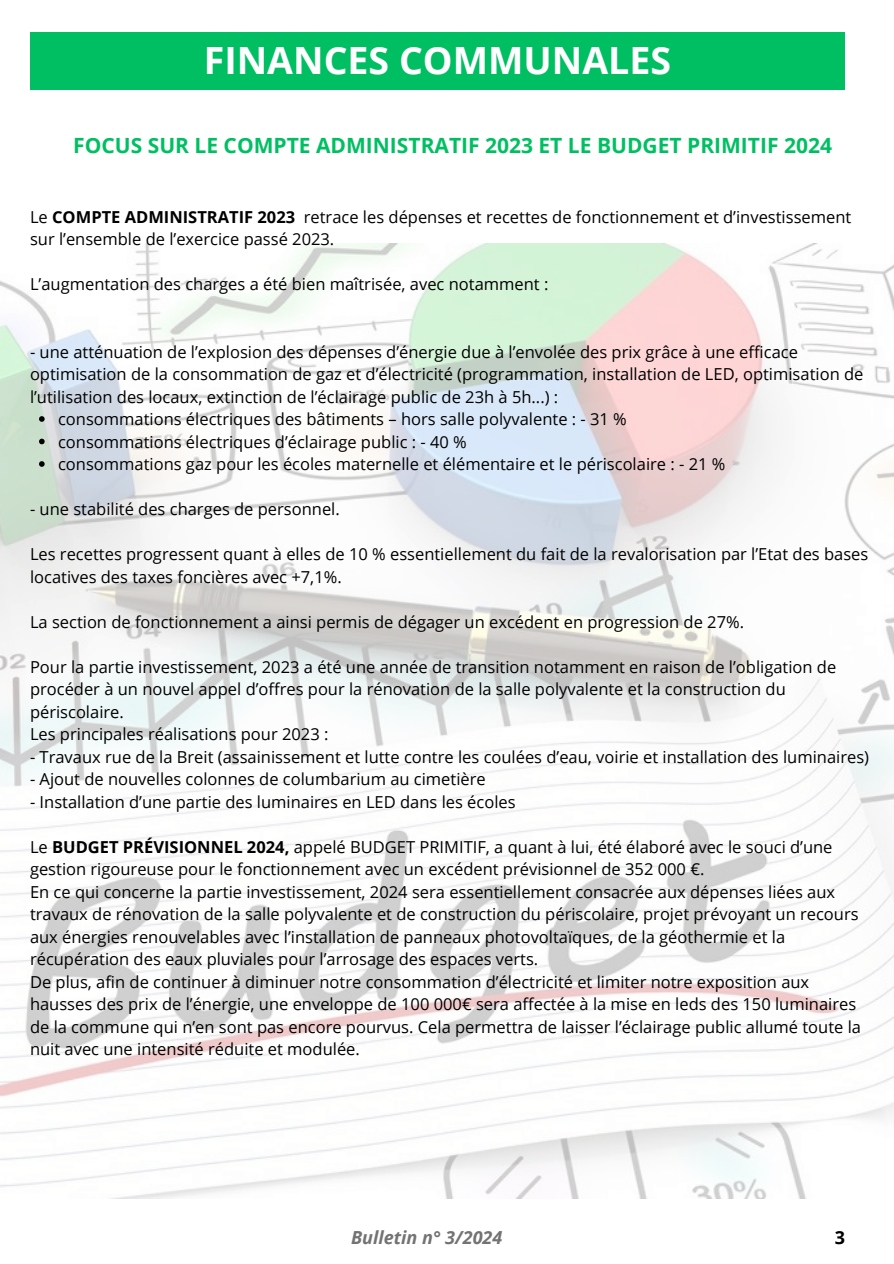
<style>
.page{position:relative;width:894px;height:1264px;background:#fff}
.page>*{position:absolute;margin:0;border:0;box-sizing:border-box;transform-origin:0 0}
.t1{font:700 37.5px "Open Sans";color:#fff}
.t2{font:700 21px "Open Sans";color:#00bf63}
.t3{font:italic 700 18px "Open Sans";color:#737373}
.t4{font:700 18px "Open Sans";color:#000}
.t5{font:16.5px/22.5px "Open Sans";color:#000}
.s1{font-weight:700}
</style>
<div class="page">
<img style="left:0;top:244px;width:893px;height:954px">
<svg style="left:39px;top:416px;width:6px;height:6px"></svg>
<svg style="left:39px;top:438px;width:6px;height:6px"></svg>
<svg style="left:39px;top:461px;width:6px;height:6px"></svg>
<div style="left:30px;top:32px;width:814px;height:57px;background:#00bf63"></div>
<p class="t1" style="left:204px;top:34px;width:469px">FINANCES COMMUNALES</p>
<h1 class="t2" style="left:73px;top:130px;width:760px">FOCUS SUR LE COMPTE ADMINISTRATIF 2023 ET LE BUDGET PRIMITIF 2024</h1>
<h2 class="t5" style="left:30px;top:205px;width:822px">Le <span class="s1">COMPTE ADMINISTRATIF 2023</span> retrace les dépenses et recettes de fonctionnement et d’investissement sur l’ensemble de l’exercice passé 2023.</h2>
<p class="t5" style="left:30px;top:272px;width:520px">L’augmentation des charges a été bien maîtrisée, avec notamment :</p>
<p class="t5" style="left:30px;top:340px;width:769px">- une atténuation de l’explosion des dépenses d’énergie due à l’envolée des prix grâce à une efficace</p>
<p class="t5" style="left:30px;top:362px;width:834px">optimisation de la consommation de gaz et d’électricité (programmation, installation de LED, optimisation de</p>
<p class="t5" style="left:30px;top:385px;width:529px">l’utilisation des locaux, extinction de l’éclairage public de 23h à 5h...) :</p>
<p class="t5" style="left:58px;top:407px;width:570px">consommations électriques des bâtiments – hors salle polyvalente : - 31 %</p>
<p class="t5" style="left:58px;top:430px;width:410px">consommations électriques d’éclairage public : - 40 %</p>
<p class="t5" style="left:58px;top:452px;width:668px">consommations gaz pour les écoles maternelle et élémentaire et le périscolaire : - 21 %</p>
<p class="t5" style="left:30px;top:497px;width:311px">- une stabilité des charges de personnel.</p>
<p class="t5" style="left:30px;top:542px;width:839px">Les recettes progressent quant à elles de 10 % essentiellement du fait de la revalorisation par l’Etat des bases locatives des taxes foncières avec +7,1%.</p>
<p class="t5" style="left:30px;top:610px;width:715px">La section de fonctionnement a ainsi permis de dégager un excédent en progression de 27%.</p>
<p class="t5" style="left:30px;top:655px;width:807px">Pour la partie investissement, 2023 a été une année de transition notamment en raison de l’obligation de procéder à un nouvel appel d’offres pour la rénovation de la salle polyvalente et la construction du périscolaire.</p>
<p class="t5" style="left:30px;top:722px;width:300px">Les principales réalisations pour 2023 :</p>
<p class="t5" style="left:30px;top:745px;width:840px">- Travaux rue de la Breit (assainissement et lutte contre les coulées d’eau, voirie et installation des luminaires)</p>
<p class="t5" style="left:30px;top:767px;width:457px">- Ajout de nouvelles colonnes de columbarium au cimetière</p>
<p class="t5" style="left:30px;top:790px;width:487px">- Installation d’une partie des luminaires en LED dans les écoles</p>
<p class="t5" style="left:30px;top:835px;width:803px">Le <span class="s1">BUDGET PRÉVISIONNEL 2024,</span> appelé BUDGET PRIMITIF, a quant à lui, été élaboré avec le souci d’une gestion rigoureuse pour le fonctionnement avec un excédent prévisionnel de 352 000 €.</p>
<p class="t5" style="left:30px;top:880px;width:829px">En ce qui concerne la partie investissement, 2024 sera essentiellement consacrée aux dépenses liées aux travaux de rénovation de la salle polyvalente et de construction du périscolaire, projet prévoyant un recours aux énergies renouvelables avec l’installation de panneaux photovoltaïques, de la géothermie et la récupération des eaux pluviales pour l’arrosage des espaces verts.</p>
<p class="t5" style="left:30px;top:970px;width:832px">De plus, afin de continuer à diminuer notre consommation d’électricité et limiter notre exposition aux hausses des prix de l’énergie, une enveloppe de 100 000€ sera affectée à la mise en leds des 150 luminaires de la commune qui n’en sont pas encore pourvus. Cela permettra de laisser l’éclairage public allumé toute la nuit avec une intensité réduite et modulée.</p>
<p class="t3" style="left:351px;top:1224px;width:153px">Bulletin n° 3/2024</p>
<p class="t4" style="left:834px;top:1224px;width:12px">3</p>
</div>
